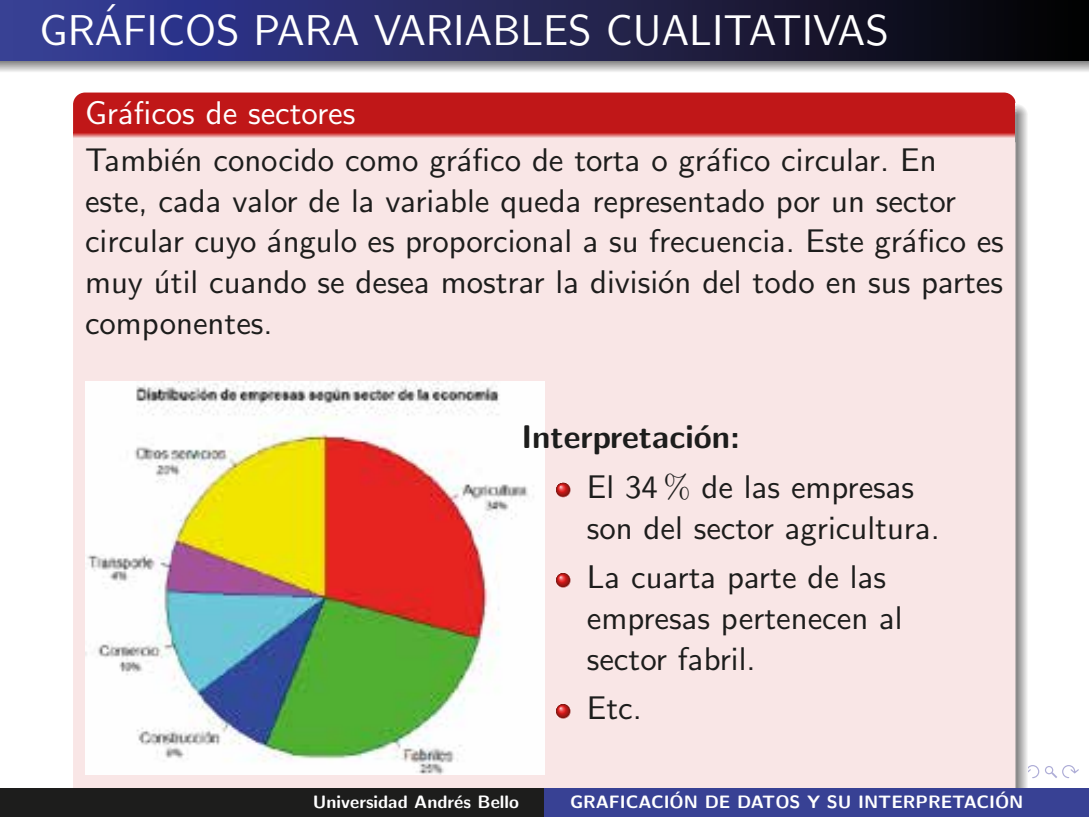
<style>
.page{position:relative;width:1089px;height:817px;background:#fff}
.page>*{position:absolute;margin:0;border:0;box-sizing:border-box;transform-origin:0 0}
.t1{font:42.9px "CMSS12";color:#fff}
.t2{font:32.7px/40.5px "CMSS10";color:#1d1d1c}
.t3{font:32.7px "CMSS10";color:#fff}
.t4{font:32.7px "CMSSBX10";color:#1d1d1c}
.t5{font:18px "CMSSBX10";color:#fff}
.s1{font-family:"CMR10"}
</style>
<div class="page">
<svg style="left:1028px;top:765px;width:51px;height:14px"></svg>
<div style="left:0;top:0;width:1089px;height:61px;background:linear-gradient(to right,#3a41a1,#080504)"></div>
<svg style="left:0;top:60px;width:1089px;height:12px;background:#aeaeb2"></svg>
<div style="left:73px;top:92px;width:942px;height:40px;background:#c01718"></div>
<svg style="left:73px;top:132px;width:942px;height:10px;background:#e69d9d"></svg>
<svg style="left:1016px;top:104px;width:11px;height:11px"></svg>
<svg style="left:1016px;top:115px;width:11px;height:672px;background:#b7b6b7"></svg>
<div style="left:73px;top:142px;width:942px;height:645px;background:#f9e6e6"></div>
<hr style="left:1015px;top:112px;width:1px;height:701px;background:#9d9d9c">
<img style="left:85px;top:382px;width:459px;height:392px">
<svg style="left:555px;top:481px;width:15px;height:16px"></svg>
<svg style="left:555px;top:572px;width:15px;height:15px"></svg>
<svg style="left:555px;top:703px;width:15px;height:15px"></svg>
<div style="left:0;top:787px;width:544px;height:29px;background:#1d1d1c"></div>
<div style="left:544px;top:787px;width:545px;height:29px;background:#384194"></div>
<h1 class="t1" style="left:98px;top:2px;width:23px">´</h1>
<h1 class="t1" style="left:40px;top:12px;width:850px">GRAFICOS PARA VARIABLES CUALITATIVAS</h1>
<p class="t3" style="left:85px;top:99px;width:272px">Gr´aficos de sectores</p>
<p class="t2" style="left:85px;top:142px;width:920px">Tambi´en conocido como gr´afico de torta o gr´afico circular. En este, cada valor de la variable queda representado por un sector circular cuyo ´angulo es proporcional a su frecuencia. Este gr´afico es muy ´util cuando se desea mostrar la divisi´on del todo en sus partes componentes.</p>
<p class="t4" style="left:521px;top:422px;width:220px">Interpretaci´on:</p>
<p class="t2" style="left:587px;top:469px;width:354px">El 34 <span class="s1">%</span> de las empresas son del sector agricultura.</p>
<p class="t2" style="left:587px;top:559px;width:317px">La cuarta parte de las empresas pertenecen al sector fabril.</p>
<p class="t2" style="left:587px;top:690px;width:56px">Etc.</p>
<p class="t5" style="left:671px;top:789px;width:11px">´</p>
<p class="t5" style="left:997px;top:789px;width:11px">´</p>
<p class="t5" style="left:313px;top:793px;width:207px">Universidad Andr´es Bello</p>
<p class="t5" style="left:570px;top:793px;width:455px">GRAFICACION DE DATOS Y SU INTERPRETACION</p>
</div>
